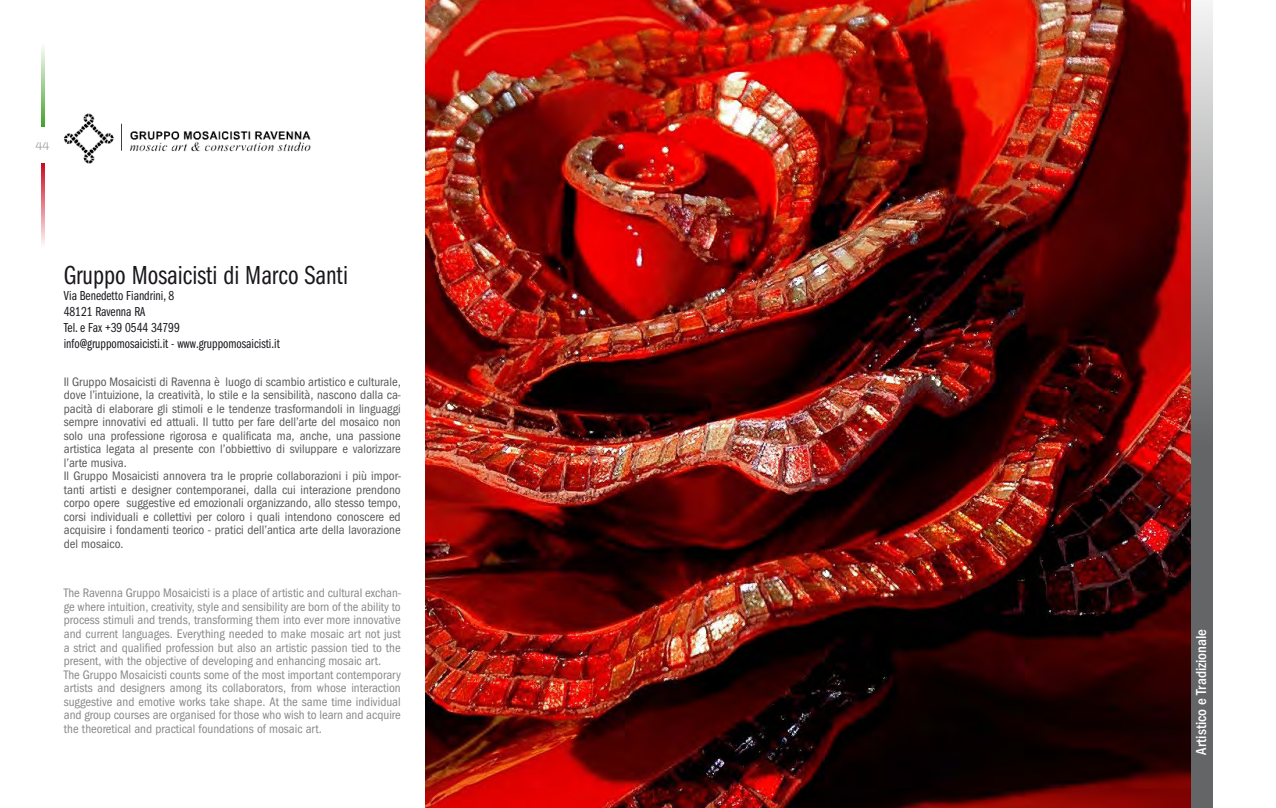
<style>
.page{position:relative;width:1276px;height:808px;background:#fff}
.page>*{position:absolute;margin:0;border:0;box-sizing:border-box;transform-origin:0 0}
.t1{font:27px "Franklin Gothic LT Book Cmpr";color:#1a171c}
.t2{font:15px "Franklin Got Cd Md ITC";color:#fff}
.t3{font:13.5px/16.2px "Franklin Gothic LT Book Cmpr";color:#1a171c}
.t4{font:12.75px/13.5px "Franklin Got Cd ITC";color:#58585a}
.t5{font:12.75px/13.5px "Franklin Got Cd ITC";color:#87888a}
.t6{font:700 12px "Walkway";color:#87888a}
</style>
<div class="page">
<svg style="left:1191px;top:2px;width:21px;height:806px;background:#8b8c8e"></svg>
<hr style="left:41px;top:163px;width:3px;height:84px;background:#cd071e">
<hr style="left:41px;top:43px;width:3px;height:84px;background:#44a12b">
<img style="left:64px;top:113px;width:247px;height:51px">
<img style="left:425px;top:0;width:766px;height:808px">
<p class="t6" style="left:36px;top:140px;width:16px">44</p>
<h1 class="t1" style="left:64px;top:260px;width:286px">Gruppo Mosaicisti di Marco Santi</h1>
<p class="t3" style="left:64px;top:287px;width:218px">Via Benedetto Fiandrini, 8<br>48121 Ravenna RA<br>Tel. e Fax +39 0544 34799 info@gruppomosaicisti.it - www.gruppomosaicisti.it</p>
<p class="t4" style="left:64px;top:375px;width:338px">Il Gruppo Mosaicisti di Ravenna è luogo di scambio artistico e culturale, dove l’intuizione, la creatività, lo stile e la sensibilità, nascono dalla ca&shy;pacità di elaborare gli stimoli e le tendenze trasformandoli in linguaggi sempre innovativi ed attuali. Il tutto per fare dell’arte del mosaico non solo una professione rigorosa e qualificata ma, anche, una passione artistica legata al presente con l’obbiettivo di sviluppare e valorizzare l’arte musiva.<br>Il Gruppo Mosaicisti annovera tra le proprie collaborazioni i più impor&shy;tanti artisti e designer contemporanei, dalla cui interazione prendono corpo opere suggestive ed emozionali organizzando, allo stesso tempo, corsi individuali e collettivi per coloro i quali intendono conoscere ed acquisire i fondamenti teorico - pratici dell’antica arte della lavorazione del mosaico.</p>
<p class="t5" style="left:64px;top:587px;width:338px">The Ravenna Gruppo Mosaicisti is a place of artistic and cultural exchan&shy;ge where intuition, creativity, style and sensibility are born of the ability to process stimuli and trends, transforming them into ever more innovative and current languages. Everything needed to make mosaic art not just a strict and qualified profession but also an artistic passion tied to the present, with the objective of developing and enhancing mosaic art.<br>The Gruppo Mosaicisti counts some of the most important contemporary artists and designers among its collaborators, from whose interaction suggestive and emotive works take shape. At the same time individual and group courses are organised for those who wish to learn and acquire the theoretical and practical foundations of mosaic art.</p>
<p class="t2" style="left:1192px;top:755px;width:127px;rotate:-90deg">Artistico e Tradizionale</p>
</div>
